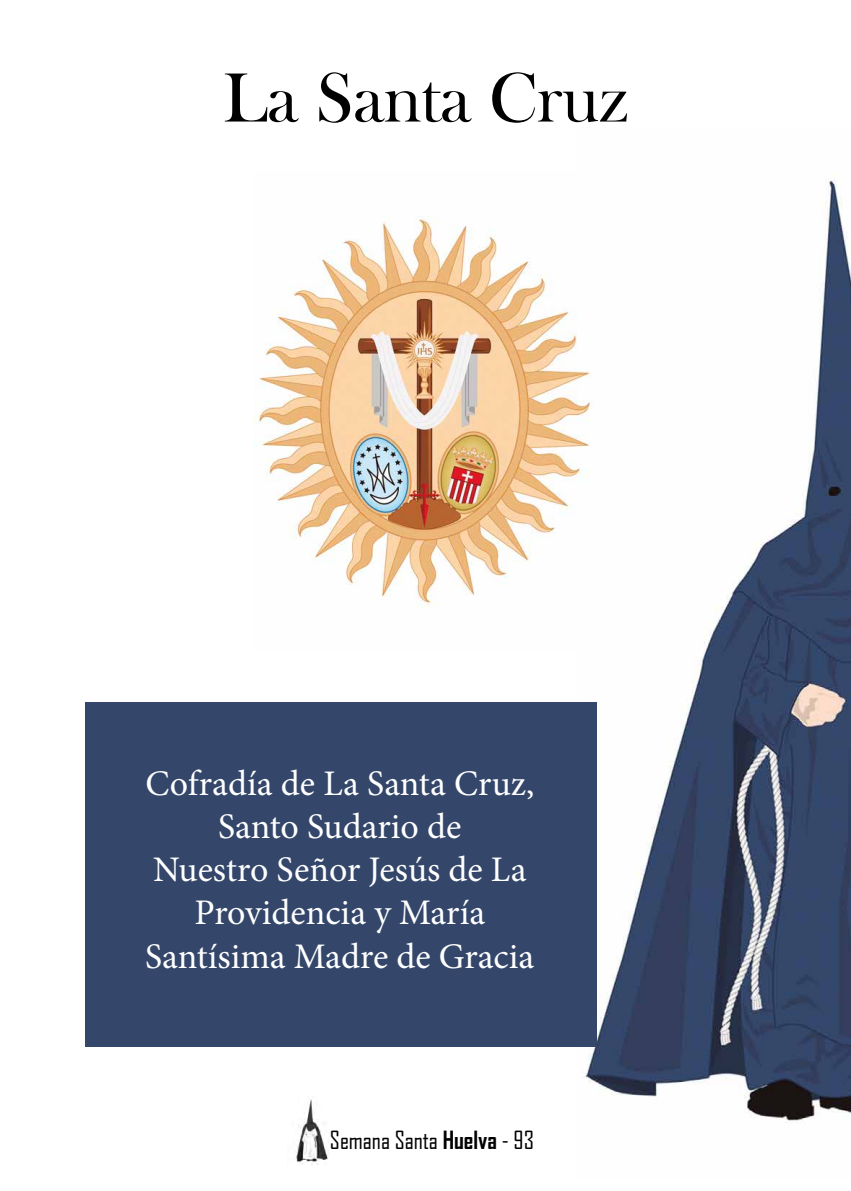
<style>
.page{position:relative;width:851px;height:1191px;background:#fff}
.page>*{position:absolute;margin:0;border:0;box-sizing:border-box;transform-origin:0 0}
.t1{font:72px "Bask Old Face";color:#000}
.t2{font:36px/43.2px "Minion Pro";color:#fff;text-align:center}
.t3{font:24px "Agency FB";color:#000}
.s1{font-weight:700}
</style>
<div class="page">
<img style="left:296px;top:1099px;width:32px;height:65px">
<img style="left:577px;top:179px;width:273px;height:944px">
<img style="left:254px;top:179px;width:340px;height:472px">
<div style="left:85px;top:702px;width:511px;height:344px;background:#34476b"></div>
<h1 class="t1" style="left:223px;top:58px;width:406px">La Santa Cruz</h1>
<p class="t2" style="left:145px;top:761px;width:390px">Cofradía de La Santa Cruz,<br>Santo Sudario de<br>Nuestro Señor Jesús de La<br>Providencia y María<br>Santísima Madre de Gracia</p>
<p class="t3" style="left:330px;top:1125px;width:205px">Semana Santa <span class="s1">Huelva</span> - 93</p>
</div>
